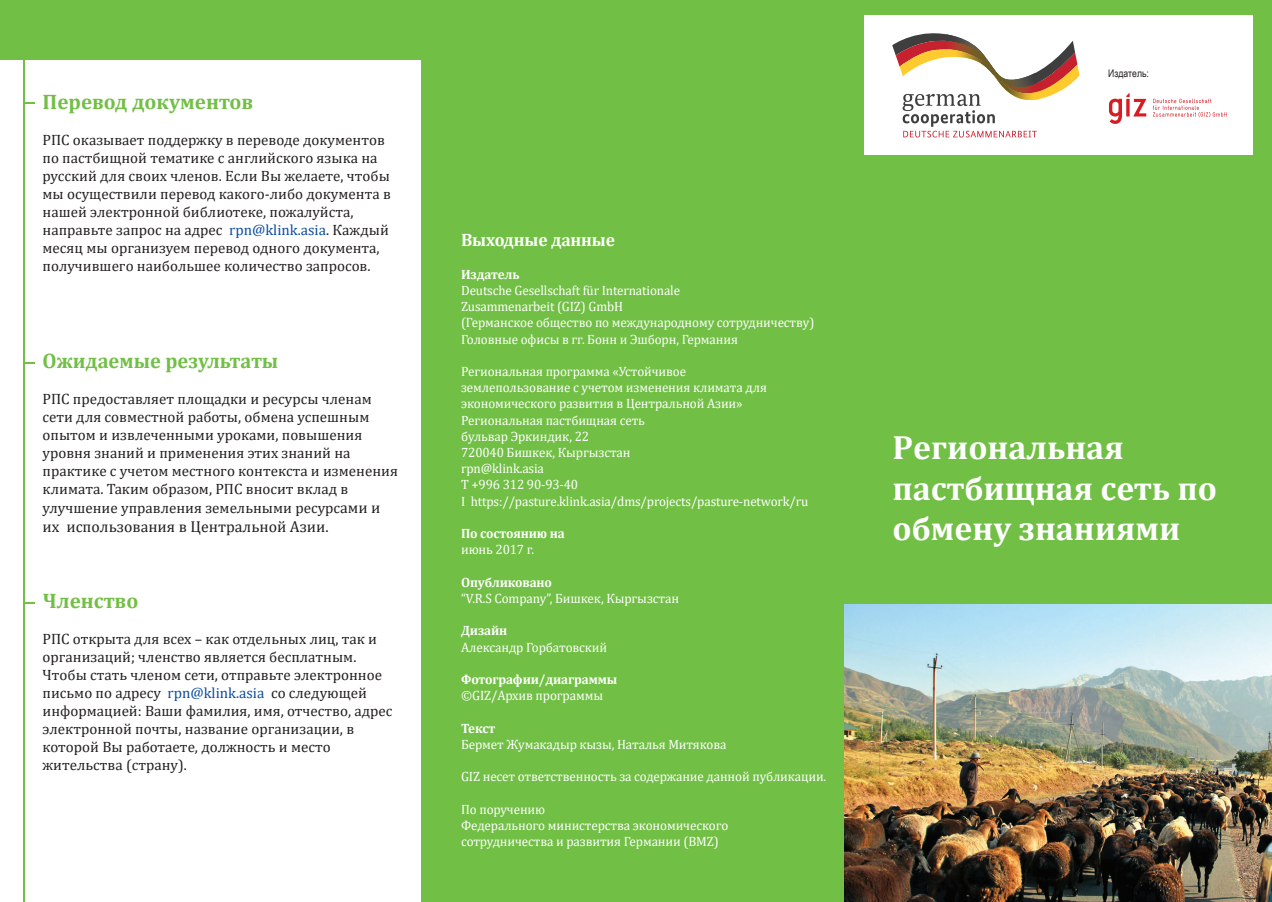
<style>
.page{position:relative;width:1272px;height:902px;background:#fff}
.page>*{position:absolute;margin:0;border:0;box-sizing:border-box;transform-origin:0 0}
.t1{font:700 33.75px/40.5px "Cambria";color:#fff}
.t2{font:700 21px "Cambria";color:#71bf44}
.t3{font:700 18px "Cambria";letter-spacing:-.01em;color:#fff}
.t4{font:15.75px "Cambria";color:#231f20}
.t5{font:15px/18px "Cambria";color:#231f20}
.t6{font:13.5px/16.2px "Cambria";letter-spacing:-.01em;color:#fff}
.t7{font:700 13.5px "Cambria";letter-spacing:-.01em;color:#fff}
.t8{font:10.5px "Arial Narrow";color:#231f20}
.s1{color:#0d4da1}
.s2{font-size:15.75px}
</style>
<div class="page">
<div style="left:0;top:0;width:851px;height:60px;background:#71bf44"></div>
<div style="left:421px;top:0;width:850px;height:901px;background:#71bf44"></div>
<div style="left:863px;top:15px;width:389px;height:140px;background:#fff"></div>
<svg style="left:892px;top:33px;width:187px;height:104px"></svg>
<svg style="left:1109px;top:93px;width:37px;height:31px"></svg>
<svg style="left:1152px;top:99px;width:74px;height:18px"></svg>
<svg style="left:25px;top:362px;width:10px;height:2px"></svg>
<hr style="left:23px;top:0;width:2px;height:901px;background:#71bf44">
<img style="left:844px;top:604px;width:427px;height:297px">
<h2 class="t2" style="left:43px;top:87px;width:212px">Перевод документов</h2>
<p class="t5" style="left:43px;top:131px;width:350px">РПС оказывает поддержку в переводе документов по пастбищной тематике с английского языка на русский для своих членов. Если Вы желаете, чтобы мы осуществили перевод какого-либо документа в нашей электронной библиотеке, пожалуйста, направьте запрос на адрес <span class="s1">rpn@klink.asia</span>. Каждый месяц мы организуем перевод одного документа, получившего наибольшее количество запросов.</p>
<h2 class="t2" style="left:43px;top:346px;width:237px">Ожидаемые результаты</h2>
<p class="t5" style="left:43px;top:389px;width:357px">РПС предоставляет площадки и ресурсы членам сети для совместной работы, обмена успешным опытом и извлеченными уроками, повышения уровня знаний и применения этих знаний на практике с учетом местного контекста и изменения климата. Таким образом, РПС вносит вклад в улучшение управления земельными ресурс<span class="s2">ами и</span></p>
<p class="t4" style="left:43px;top:517px;width:288px">их использования в Центральной Азии.</p>
<h2 class="t2" style="left:43px;top:586px;width:97px">Членство</h2>
<p class="t5" style="left:43px;top:630px;width:351px">РПС открыта для всех – как отдельных лиц, так и организаций; членство является бесплатным.<br>Чтобы стать членом сети, отправьте электронное письмо по адресу <span class="s1">rpn@klink.asia</span> со следующей информацией: Ваши фамилия, имя, отчество, адрес электронной почты, название организации, в которой Вы работаете, должность и место жительства (страну).</p>
<p class="t3" style="left:461px;top:227px;width:155px">Выходные данные</p>
<p class="t7" style="left:461px;top:264px;width:60px">Издатель</p>
<p class="t6" style="left:461px;top:282px;width:355px">Deutsche Gesellschaft für Internationale<br>Zusammenarbeit (GIZ) GmbH<br>(Германское общество по международному сотрудничеству)<br>Головные офисы в гг. Бонн и Эшборн, Германия</p>
<p class="t6" style="left:461px;top:363px;width:349px">Региональная программа «Устойчивое<br>землепользование с учетом изменения климата для экономического развития в Центральной Азии» Региональная пастбищная сеть<br>бульвар Эркиндик, 22<br>720040 Бишкек, Кыргызстан<br>rpn@klink.asia<br>T +996 312 90-93-40<br>I https://pasture.klink.asia/dms/projects/pasture-network/ru</p>
<p class="t7" style="left:461px;top:524px;width:105px">По состоянию на</p>
<p class="t6" style="left:461px;top:541px;width:75px">июнь 2017 г.</p>
<p class="t7" style="left:461px;top:572px;width:92px">Опубликовано</p>
<p class="t6" style="left:461px;top:590px;width:219px">“V.R.S Company”, Бишкек, Кыргызстан</p>
<p class="t7" style="left:461px;top:621px;width:48px">Дизайн</p>
<p class="t6" style="left:461px;top:638px;width:148px">Александр Горбатовский</p>
<p class="t7" style="left:461px;top:669px;width:158px">Фотографии/диаграммы</p>
<p class="t6" style="left:461px;top:687px;width:144px">©GIZ/Архив программы</p>
<p class="t7" style="left:461px;top:718px;width:36px">Текст</p>
<p class="t6" style="left:461px;top:736px;width:267px">Бермет Жумакадыр кызы, Наталья Митякова</p>
<p class="t6" style="left:461px;top:768px;width:367px">GIZ несет ответственность за содержание данной публикации.</p>
<p class="t6" style="left:461px;top:800px;width:269px">По поручению<br>Федерального министерства экономического сотрудничества и развития Германии (BMZ)</p>
<p class="t8" style="left:1108px;top:66px;width:42px">Издатель:</p>
<p class="t8" style="left:1108px;top:66px;width:65px">Implemented by:</p>
<h1 class="t1" style="left:892px;top:426px;width:326px">Региональная пастбищная сеть по обмену знаниями</h1>
</div>
